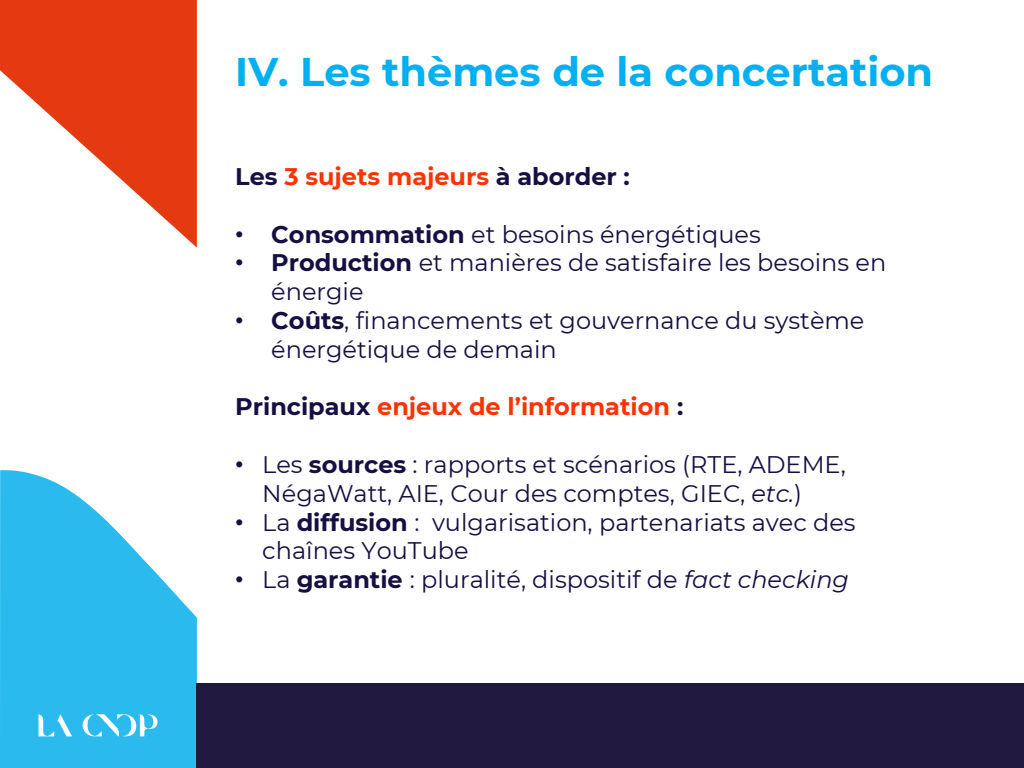
<style>
.page{position:relative;width:1024px;height:768px;background:#fff}
.page>*{position:absolute;margin:0;border:0;box-sizing:border-box;transform-origin:0 0}
.t1{font:700 40px "Montserrat";color:#00b0f0}
.t2{font:24px/28.8px "Montserrat";color:#160f42}
.t3{font:700 24px "Montserrat";color:#f30}
.s1{color:#160f42}
.s2{font-family:"Arial"}
.s3{font-weight:700}
.s4{font-style:italic}
</style>
<div class="page">
<svg style="left:0;top:0;width:197px;height:248px;fill:#e53a11"></svg>
<svg style="left:0;top:470px;width:197px;height:298px;fill:#2bbaed"></svg>
<div style="left:197px;top:683px;width:827px;height:85px;background:#21193f"></div>
<svg style="left:39px;top:714px;width:33px;height:22px"></svg>
<svg style="left:83px;top:714px;width:75px;height:22px"></svg>
<h1 class="t1" style="left:235px;top:43px;width:699px">IV. Les thèmes de la concertation</h1>
<p class="t3" style="left:235px;top:159px;width:396px"><span class="s1">Les</span> 3 sujets majeurs <span class="s1">à aborder :</span></p>
<p class="t2" style="left:235px;top:219px;width:527px"><span class="s2">•</span> <span class="s3">Consommation</span> et besoins énergétiques</p>
<p class="t2" style="left:271px;top:248px;width:616px;text-indent:-36px"><span class="s2">•</span> <span class="s3">Production</span> et manières de satisfaire les besoins en énergie</p>
<p class="t2" style="left:271px;top:305px;width:595px;text-indent:-36px"><span class="s2">•</span> <span class="s3">Coûts</span>, financements et gouvernance du système énergétique de demain</p>
<p class="t3" style="left:235px;top:389px;width:450px"><span class="s1">Principaux</span> enjeux de l’information <span class="s1">:</span></p>
<p class="t2" style="left:262px;top:449px;width:585px;text-indent:-27px"><span class="s2">•</span> Les <span class="s3">sources</span> : rapports et scénarios (RTE, ADEME,<br>NégaWatt, AIE, Cour des comptes, GIEC, <span class="s4">etc.</span>)</p>
<p class="t2" style="left:262px;top:507px;width:595px;text-indent:-27px"><span class="s2">•</span> La <span class="s3">diffusion</span> : vulgarisation, partenariats avec des chaînes YouTube</p>
<p class="t2" style="left:235px;top:564px;width:615px"><span class="s2">•</span> La <span class="s3">garantie</span> : pluralité, dispositif de <span class="s4">fact checking</span></p>
</div>
